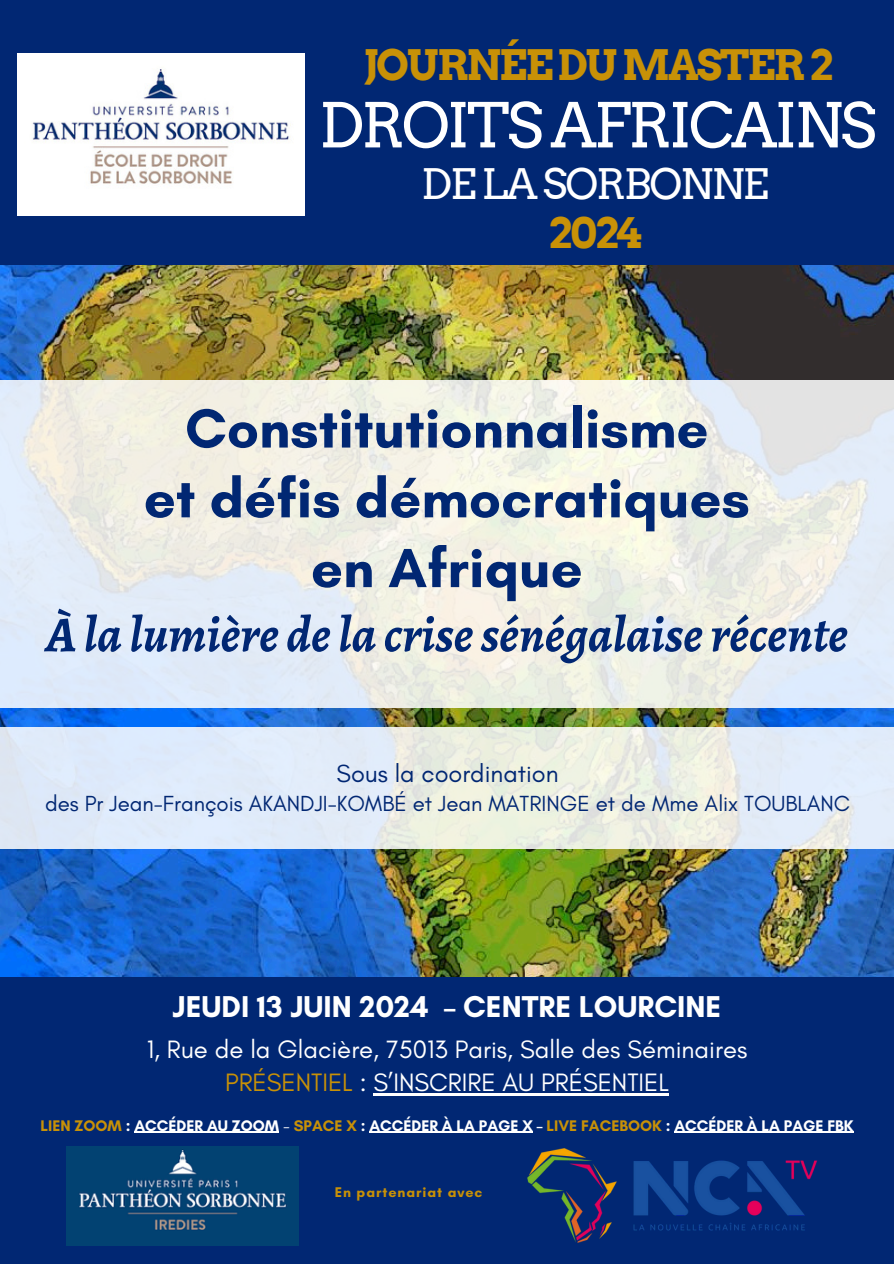
<style>
.page{position:relative;width:894px;height:1264px;background:#fff}
.page>*{position:absolute;margin:0;border:0;box-sizing:border-box;transform-origin:0 0}
.t1{font:61.5px "Arvo";letter-spacing:-.05em;color:#fff}
.t2{font:700 56.1px/69.8px "Glacial Indifference";color:#012773;text-align:center}
.t3{font:italic 700 50.1px "Alegreya";color:#012773}
.t4{font:700 42px "Arvo";letter-spacing:-.05em;color:#c89107}
.t5{font:42px/48.3px "Arvo";letter-spacing:-.05em;color:#fff;text-align:center}
.t6{font:700 30.6px "Glacial Indifference";color:#fff}
.t7{font:25.65px/32.7px "Glacial Indifference";color:#fff;text-align:center}
.t8{font:25.2px "Glacial Indifference";color:#012773}
.t9{font:22.2px "Glacial Indifference";color:#012773}
.t10{font:700 15.6px "Glacial Indifference";color:#fff}
.t11{font:700 14.25px "Glacial Indifference";letter-spacing:.065em;color:#c89107}
.s1{font-weight:700;color:#c89107}
.s2{color:#c89107}
.s3{font-weight:400}
</style>
<div class="page">
<div style="left:0;top:0;width:893px;height:1263px;background:#012773"></div>
<img style="left:0;top:265px;width:893px;height:711px">
<img style="left:17px;top:53px;width:287px;height:162px">
<hr style="left:373px;top:1092px;width:295px;height:3px;background:#fff">
<hr style="left:134px;top:1131px;width:145px;height:1px;background:#fff">
<hr style="left:369px;top:1131px;width:163px;height:1px;background:#fff">
<hr style="left:674px;top:1131px;width:179px;height:1px;background:#fff">
<svg style="left:0;top:380px;width:893px;height:327px;background:#ebede9"></svg>
<svg style="left:0;top:727px;width:893px;height:121px;background:#e4ecef"></svg>
<img style="left:66px;top:1146px;width:233px;height:99px">
<img style="left:527px;top:1148px;width:291px;height:95px">
<h2 class="t4" style="left:364px;top:40px;width:470px">JOURNÉEDUMASTER2</h2>
<h2 class="t1" style="left:319px;top:88px;width:559px">DROITS AFRICAINS</h2>
<h2 class="t5" style="left:421px;top:160px;width:349px">DE LA SORBONNE<br><span class="s1">2024</span></h2>
<h4 class="t2" style="left:144px;top:393px;width:607px">Constitutionnalisme<br>et défis démocratiques en Afrique</h4>
<h4 class="t3" style="left:46px;top:600px;width:803px">Àla lumière dela crisesénégalaiserécente</h4>
<p class="t8" style="left:336px;top:758px;width:223px">Sous la coordination</p>
<p class="t9" style="left:45px;top:790px;width:806px">des Pr Jean-François AKANDJI-KOMBÉ et Jean MATRINGE et de Mme Alix TOUBLANC</p>
<h1 class="t6" style="left:173px;top:988px;width:550px">JEUDI 13 JUIN 2024 – CENTRE LOURCINE</h1>
<h5 class="t7" style="left:147px;top:1032px;width:602px">1, Rue de la Glacière, 75013 Paris, Salle des Séminaires<br><span class="s2">PRÉSENTIEL</span> : S’INSCRIRE AU PRÉSENTIEL</h5>
<h3 class="t10" style="left:41px;top:1115px;width:814px"><span class="s2">LIEN ZOOM</span> : ACCÉDER AU ZOOM <span class="s3">–</span> <span class="s2">SPACE X</span> : ACCÉDER À LA PAGE X – <span class="s2">LIVE FACEBOOK</span> : ACCÉDER À LA PAGE FBK</h3>
<p class="t11" style="left:335px;top:1183px;width:149px">En partenariat avec</p>
</div>
